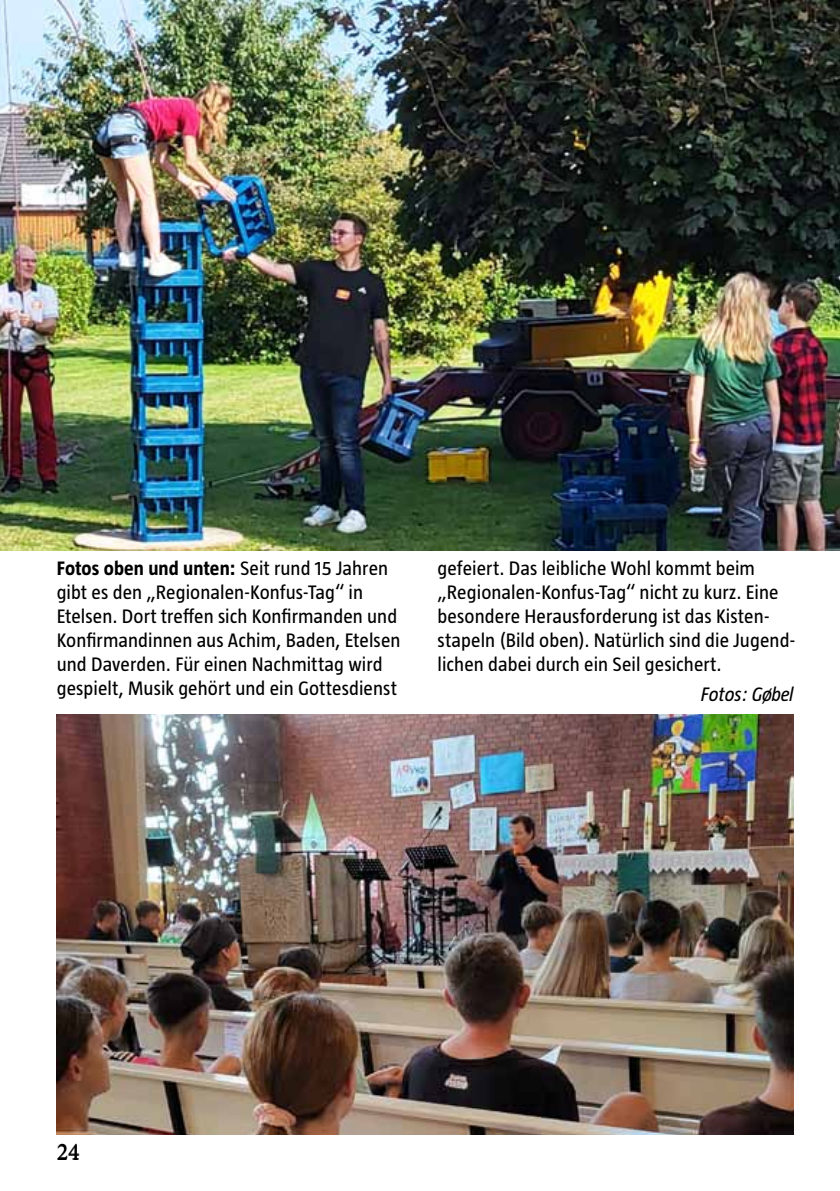
<style>
.page{position:relative;width:840px;height:1191px;background:#fff}
.page>*{position:absolute;margin:0;border:0;box-sizing:border-box;transform-origin:0 0}
.t1{font:24px "Minion Pro";color:#000}
.t2{font:20px/24px "Taz";letter-spacing:.005em;color:#000}
.t3{font:italic 20px "Taz";letter-spacing:-.015em;color:#000}
.s1{font-weight:700}
</style>
<div class="page">
<img style="left:57px;top:714px;width:735px;height:420px">
<img style="left:0;top:0;width:839px;height:550px">
<p class="t2" style="left:57px;top:556px;width:345px"><span class="s1">Fotos oben und unten:</span> Seit rund 15 Jahren gibt es den „Regionalen-Konfus-Tag“ in Etelsen. Dort treffen sich Konfirmanden und Konfirmandinnen aus Achim, Baden, Etelsen und Daverden. Für einen Nachmittag wird gespielt, Musik gehört und ein Gottesdienst</p>
<p class="t2" style="left:437px;top:556px;width:359px">gefeiert. Das leibliche Wohl kommt beim „Regionalen-Konfus-Tag“ nicht zu kurz. Eine besondere Herausforderung ist das Kisten&shy;stapeln (Bild oben). Natürlich sind die Jugend&shy;lichen dabei durch ein Seil gesichert.</p>
<p class="t3" style="left:700px;top:683px;width:94px">Fotos: Gøbel</p>
<p class="t1" style="left:57px;top:1135px;width:25px">24</p>
</div>
